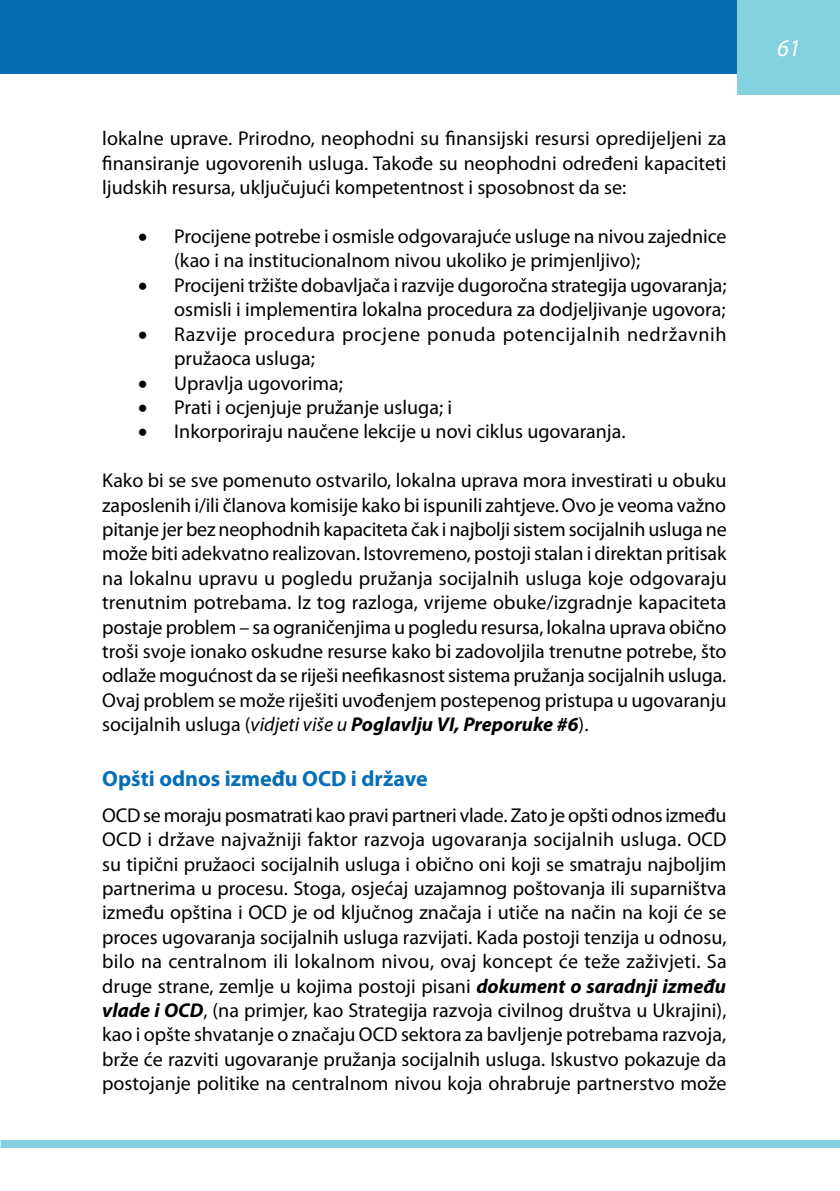
<style>
.page{position:relative;width:840px;height:1191px;background:#fff}
.page>*{position:absolute;margin:0;border:0;box-sizing:border-box;transform-origin:0 0}
.t1{font:italic 24px "Myriad Pro";color:#fff}
.t2{font:700 22px "Myriad Pro";color:#056eb7}
.t3{font:20px/24.4px "Myriad Pro";color:#000;text-align:justify}
.t4{font:20px/24.4px "Myriad Pro";letter-spacing:.03em;color:#000}
.s1{font-style:italic}
.s2{font-weight:700;font-style:italic}
</style>
<div class="page">
<div style="left:1px;top:0;width:737px;height:74px;background:#056eb7"></div>
<div style="left:737px;top:0;width:102px;height:94px;background:#84d2df"></div>
<div style="left:1px;top:1140px;width:838px;height:8px;background:#84d2df"></div>
<p class="t3" style="left:102px;top:126px;width:625px">lokalne uprave. Prirodno, neophodni su finansijski resursi opredijeljeni za finansiranje ugovorenih usluga. Takođe su neophodni određeni kapaciteti ljudskih resursa, uključujući kompetentnost i sposobnost da se:</p>
<p class="t3" style="left:174px;top:224px;width:553px;text-indent:-36px">• Procijene potrebe i osmisle odgovarajuće usluge na nivou zajednice (kao i na institucionalnom nivou ukoliko je primjenljivo);</p>
<p class="t3" style="left:138px;top:273px;width:589px;text-align:right">• Procijeni tržište dobavljača i razvije dugoročna strategija ugovaranja; osmisli i implementira lokalna procedura za dodjeljivanje ugovora;</p>
<p class="t4" style="left:174px;top:321px;width:553px;text-indent:-36px">• Razvije procedura procjene ponuda potencijalnih nedržavnih pružaoca usluga;</p>
<p class="t3" style="left:138px;top:370px;width:206px">• Upravlja ugovorima;</p>
<p class="t3" style="left:138px;top:395px;width:315px">• Prati i ocjenjuje pružanje usluga; i</p>
<p class="t3" style="left:138px;top:419px;width:488px">• Inkorporiraju naučene lekcije u novi ciklus ugovaranja.</p>
<p class="t3" style="left:102px;top:468px;width:625px">Kako bi se sve pomenuto ostvarilo, lokalna uprava mora investirati u obuku zaposlenih i/ili članova komisije kako bi ispunili zahtjeve. Ovo je veoma važno pitanje jer bez neophodnih kapaciteta čak i najbolji sistem socijalnih usluga ne može biti adekvatno realizovan. Istovremeno, postoji stalan i direktan pritisak na lokalnu upravu u pogledu pružanja socijalnih usluga koje odgovaraju trenutnim potrebama. Iz tog razloga, vrijeme obuke/izgradnje kapaciteta postaje problem – sa ograničenjima u pogledu resursa, lokalna uprava obično troši svoje ionako oskudne resurse kako bi zadovoljila trenutne potrebe, što odlaže mogućnost da se riješi neefikasnost sistema pružanja socijalnih usluga.<br>Ovaj problem se može riješiti uvođenjem postepenog pristupa u ugovaranju socijalnih usluga (<span class="s1">vidjeti više u</span> <span class="s2">Poglavlju VI, Preporuke #6</span>).</p>
<p class="t2" style="left:102px;top:764px;width:216px">Opšti odnos između OCD</p>
<p class="t2" style="left:350px;top:764px;width:78px">i države</p>
<p class="t3" style="left:102px;top:802px;width:625px">OCD se moraju posmatrati kao pravi partneri vlade. Zato je opšti odnos između OCD i države najvažniji faktor razvoja ugovaranja socijalnih usluga. OCD su tipični pružaoci socijalnih usluga i obično oni koji se smatraju najboljim partnerima u procesu. Stoga, osjećaj uzajamnog poštovanja ili suparništva između opština i OCD je od ključnog značaja i utiče na način na koji će se proces ugovaranja socijalnih usluga razvijati. Kada postoji tenzija u odnosu, bilo na centralnom ili lokalnom nivou, ovaj koncept će teže zaživjeti. Sa druge strane, zemlje u kojima postoji pisani <span class="s2">dokument o saradnji između vlade i OCD</span>, (na primjer, kao Strategija razvoja civilnog društva u Ukrajini), kao i opšte shvatanje o značaju OCD sektora za bavljenje potrebama razvoja, brže će razviti ugovaranje pružanja socijalnih usluga. Iskustvo pokazuje da postojanje politike na centralnom nivou koja ohrabruje partnerstvo može</p>
<p class="t1" style="left:776px;top:33px;width:25px">61</p>
</div>
